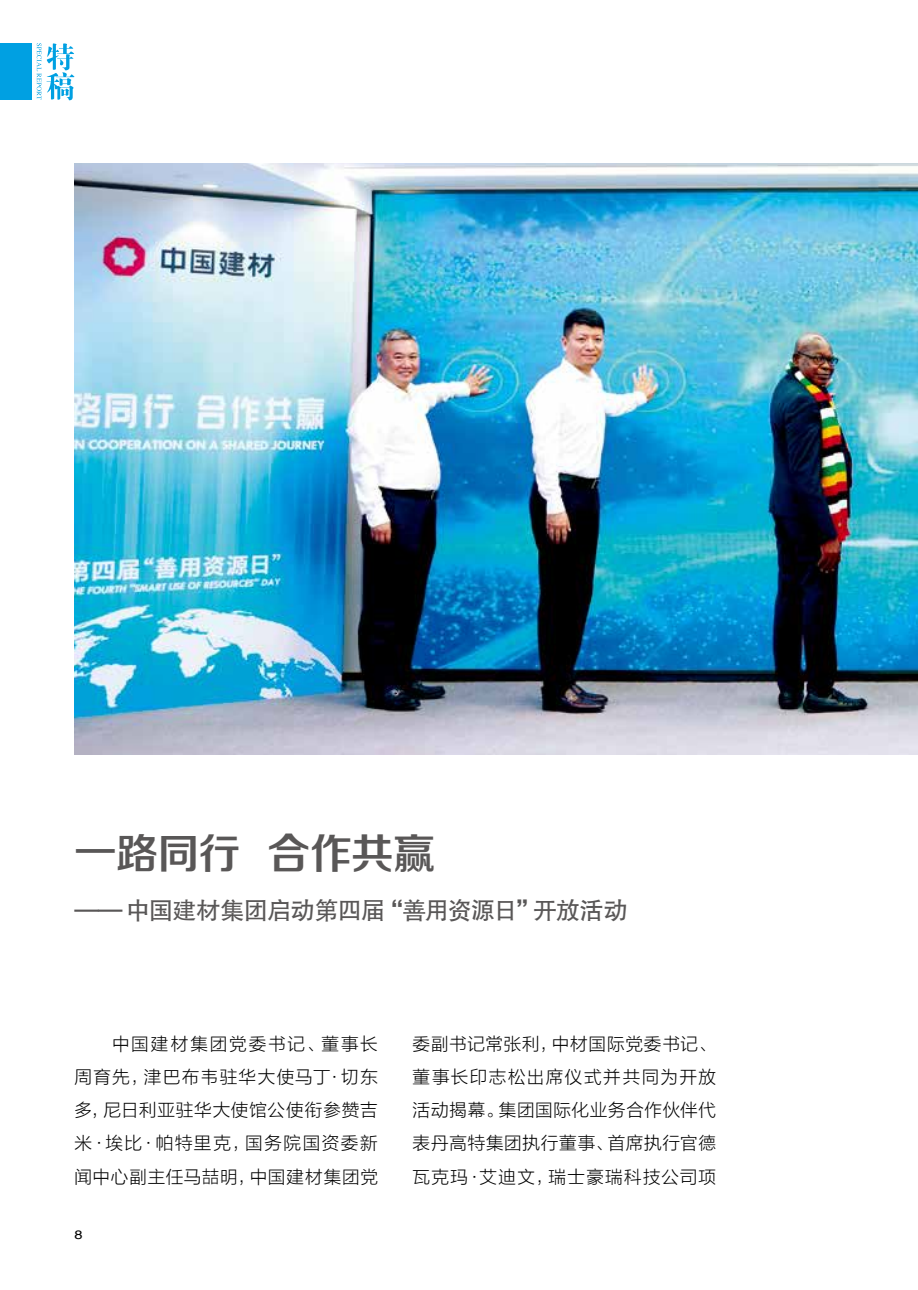
<style>
.page{position:relative;width:918px;height:1290px;background:#fff}
.page>*{position:absolute;margin:0;border:0;box-sizing:border-box;transform-origin:0 0}
.t1{font:42px "FZZZHONGJW GB1 0";letter-spacing:-.015em;color:#595757}
.t2{font:24.5px "FZHTJW GB1 0";letter-spacing:-.05em;color:#595757}
.t3{font:17.5px/33.2px "FZLTXHJW GB1 0";letter-spacing:.05em;color:#000;text-align:justify}
.t4{font:12.25px "Helvetica";color:#000;scale:1.2 1}
.s1{font-family:"Noto Sans Hans";font-weight:300}
</style>
<div class="page">
<svg style="left:37px;top:43px;width:37px;height:57px"></svg>
<div style="left:0;top:43px;width:32px;height:57px;background:#00a0e2"></div>
<img style="left:75px;top:164px;width:843px;height:591px">
<h1 class="t1" style="left:75px;top:830px;width:362px">一路同行 合作共赢</h1>
<h2 class="t2" style="left:74px;top:897px;width:555px">—— 中国建材集团启动第四届“善用资源日”开放活动</h2>
<p class="t3" style="left:74px;top:1027px;width:305px;text-indent:38px">中国建材集团党委书记、董事长周育先，津巴布韦驻华大使马丁·切东多，尼日利亚驻华大使馆公使衔参赞吉米·埃比·帕特里克，国务院国资委新闻中心副主任马<span class="s1">喆</span>明，中国建材集团党</p>
<p class="t3" style="left:412px;top:1027px;width:305px">委副书记常张利，中材国际党委书记、董事长印志松出席仪式并共同为开放活动揭幕。集团国际化业务合作伙伴代表丹高特集团执行董事、首席执行官德瓦克玛·艾迪文，瑞士豪瑞科技公司项</p>
<p class="t4" style="left:74px;top:1225px;width:8px">8</p>
</div>
